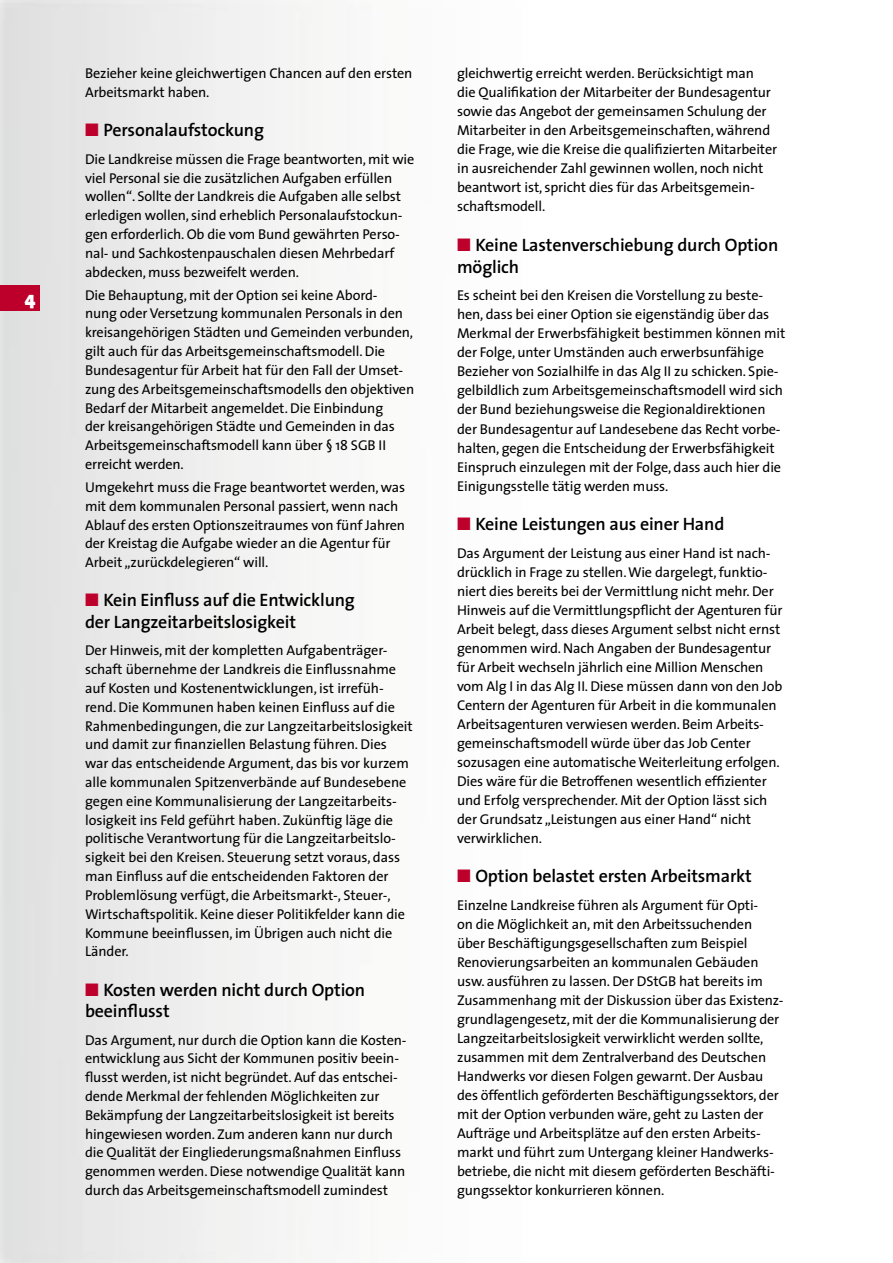
<style>
.page{position:relative;width:893px;height:1263px;background:#fff}
.page>*{position:absolute;margin:0;border:0;box-sizing:border-box;transform-origin:0 0}
.t1{font:900 19.5px "The Sans";color:#fff}
.t2{font:600 18px/21.6px "The Sans";letter-spacing:-.01em;color:#000}
.t3{font:14.25px/19px "The Sans";letter-spacing:-.01em;color:#000}
</style>
<div class="page">
<img style="left:0;top:0;width:444px;height:370px">
<div style="left:0;top:285px;width:40px;height:25px;background:#bd002b"></div>
<svg style="left:86px;top:124px;width:12px;height:12px"></svg>
<svg style="left:86px;top:594px;width:12px;height:12px"></svg>
<svg style="left:86px;top:983px;width:12px;height:12px"></svg>
<h1 class="t1" style="left:24px;top:282px;width:13px">4</h1>
<p class="t3" style="left:85px;top:64px;width:329px">Bezieher keine gleichwertigen Chancen auf den ersten<br>Arbeitsmarkt haben.</p>
<p class="t2" style="left:103px;top:119px;width:162px">Personalaufstockung</p>
<p class="t3" style="left:85px;top:149px;width:331px">Die Landkreise müssen die Frage beantworten, mit wie viel Personal sie die zusätzlichen Aufgaben erfüllen wollen“. Sollte der Landkreis die Aufgaben alle selbst erledigen wollen, sind erheblich Personalaufstockun&shy;gen erforderlich. Ob die vom Bund gewährten Perso&shy;nal- und Sachkostenpauschalen diesen Mehrbedarf abdecken, muss bezweifelt werden.</p>
<p class="t3" style="left:85px;top:285px;width:331px">Die Behauptung, mit der Option sei keine Abord-<br>nung oder Versetzung kommunalen Personals in den kreisangehörigen Städten und Gemeinden verbunden, gilt auch für das Arbeitsgemeinschaftsmodell. Die Bundesagentur für Arbeit hat für den Fall der Umset&shy;zung des Arbeitsgemeinschaftsmodells den objektiven Bedarf der Mitarbeit angemeldet. Die Einbindung<br>der kreisangehörigen Städte und Gemeinden in das Arbeitsgemeinschaftsmodell kann über § 18 SGB II erreicht werden.</p>
<p class="t3" style="left:85px;top:477px;width:322px">Umgekehrt muss die Frage beantwortet werden, was mit dem kommunalen Personal passiert, wenn nach Ablauf des ersten Optionszeitraumes von fünf Jahren der Kreistag die Aufgabe wieder an die Agentur für Arbeit „zurückdelegieren“ will.</p>
<p class="t2" style="left:85px;top:589px;width:271px;text-indent:18px">Kein Einfluss auf die Entwicklung der Langzeitarbeitslosigkeit</p>
<p class="t3" style="left:85px;top:641px;width:329px">Der Hinweis, mit der kompletten Aufgabenträger&shy;schaft übernehme der Landkreis die Einflussnahme auf Kosten und Kostenentwicklungen, ist irrefüh&shy;rend. Die Kommunen haben keinen Einfluss auf die Rahmenbedingungen, die zur Langzeitarbeitslosigkeit und damit zur finanziellen Belastung führen. Dies war das entscheidende Argument, das bis vor kurzem alle kommunalen Spitzenverbände auf Bundesebene gegen eine Kommunalisierung der Langzeitarbeits&shy;losigkeit ins Feld geführt haben. Zukünftig läge die politische Verantwortung für die Langzeitarbeitslo&shy;sigkeit bei den Kreisen. Steuerung setzt voraus, dass man Einfluss auf die entscheidenden Faktoren der Problemlösung verfügt, die Arbeitsmarkt-, Steuer-, Wirtschaftspolitik. Keine dieser Politikfelder kann die Kommune beeinflussen, im Übrigen auch nicht die Länder.</p>
<p class="t2" style="left:85px;top:978px;width:282px;text-indent:18px">Kosten werden nicht durch Option beeinflusst</p>
<p class="t3" style="left:85px;top:1030px;width:323px">Das Argument, nur durch die Option kann die Kosten&shy;entwicklung aus Sicht der Kommunen positiv beein&shy;flusst werden, ist nicht begründet. Auf das entschei&shy;dende Merkmal der fehlenden Möglichkeiten zur Bekämpfung der Langzeitarbeitslosigkeit ist bereits hingewiesen worden. Zum anderen kann nur durch die Qualität der Eingliederungsmaßnahmen Einfluss genommen werden. Diese notwendige Qualität kann durch das Arbeitsgemeinschaftsmodell zumindest</p>
<p class="t3" style="left:457px;top:64px;width:322px">gleichwertig erreicht werden. Berücksichtigt man<br>die Qualifikation der Mitarbeiter der Bundesagentur sowie das Angebot der gemeinsamen Schulung der Mitarbeiter in den Arbeitsgemeinschaften, während die Frage, wie die Kreise die qualifizierten Mitarbeiter in ausreichender Zahl gewinnen wollen, noch nicht beantwort ist, spricht dies für das Arbeitsgemein&shy;schaftsmodell.</p>
<p class="t2" style="left:457px;top:234px;width:323px;text-indent:18px">Keine Lastenverschiebung durch Option möglich</p>
<p class="t3" style="left:457px;top:286px;width:330px">Es scheint bei den Kreisen die Vorstellung zu beste&shy;hen, dass bei einer Option sie eigenständig über das Merkmal der Erwerbsfähigkeit bestimmen können mit der Folge, unter Umständen auch erwerbsunfähige Bezieher von Sozialhilfe in das Alg II zu schicken. Spie&shy;gelbildlich zum Arbeitsgemeinschaftsmodell wird sich der Bund beziehungsweise die Regionaldirektionen der Bundesagentur auf Landesebene das Recht vorbe&shy;halten, gegen die Entscheidung der Erwerbsfähigkeit Einspruch einzulegen mit der Folge, dass auch hier die Einigungsstelle tätig werden muss.</p>
<p class="t2" style="left:475px;top:513px;width:250px">Keine Leistungen aus einer Hand</p>
<p class="t3" style="left:457px;top:543px;width:327px">Das Argument der Leistung aus einer Hand ist nach&shy;drücklich in Frage zu stellen. Wie dargelegt, funktio&shy;niert dies bereits bei der Vermittlung nicht mehr. Der Hinweis auf die Vermittlungspflicht der Agenturen für Arbeit belegt, dass dieses Argument selbst nicht ernst genommen wird. Nach Angaben der Bundesagentur für Arbeit wechseln jährlich eine Million Menschen vom Alg I in das Alg II. Diese müssen dann von den Job Centern der Agenturen für Arbeit in die kommunalen Arbeitsagenturen verwiesen werden. Beim Arbeits&shy;gemeinschaftsmodell würde über das Job Center sozusagen eine automatische Weiterleitung erfolgen.<br>Dies wäre für die Betroffenen wesentlich effizienter und Erfolg versprechender. Mit der Option lässt sich der Grundsatz „Leistungen aus einer Hand“ nicht verwirklichen.</p>
<p class="t2" style="left:475px;top:865px;width:278px">Option belastet ersten Arbeitsmarkt</p>
<p class="t3" style="left:457px;top:895px;width:328px">Einzelne Landkreise führen als Argument für Opti-<br>on die Möglichkeit an, mit den Arbeitssuchenden über Beschäftigungsgesellschaften zum Beispiel Renovierungsarbeiten an kommunalen Gebäuden usw. ausführen zu lassen. Der DStGB hat bereits im Zusammenhang mit der Diskussion über das Existenz&shy;grundlagengesetz, mit der die Kommunalisierung der Langzeitarbeitslosigkeit verwirklicht werden sollte, zusammen mit dem Zentralverband des Deutschen Handwerks vor diesen Folgen gewarnt. Der Ausbau des öffentlich geförderten Beschäftigungssektors, der mit der Option verbunden wäre, geht zu Lasten der Aufträge und Arbeitsplätze auf den ersten Arbeits&shy;markt und führt zum Untergang kleiner Handwerks&shy;betriebe, die nicht mit diesem geförderten Beschäfti&shy;gungssektor konkurrieren können.</p>
</div>
